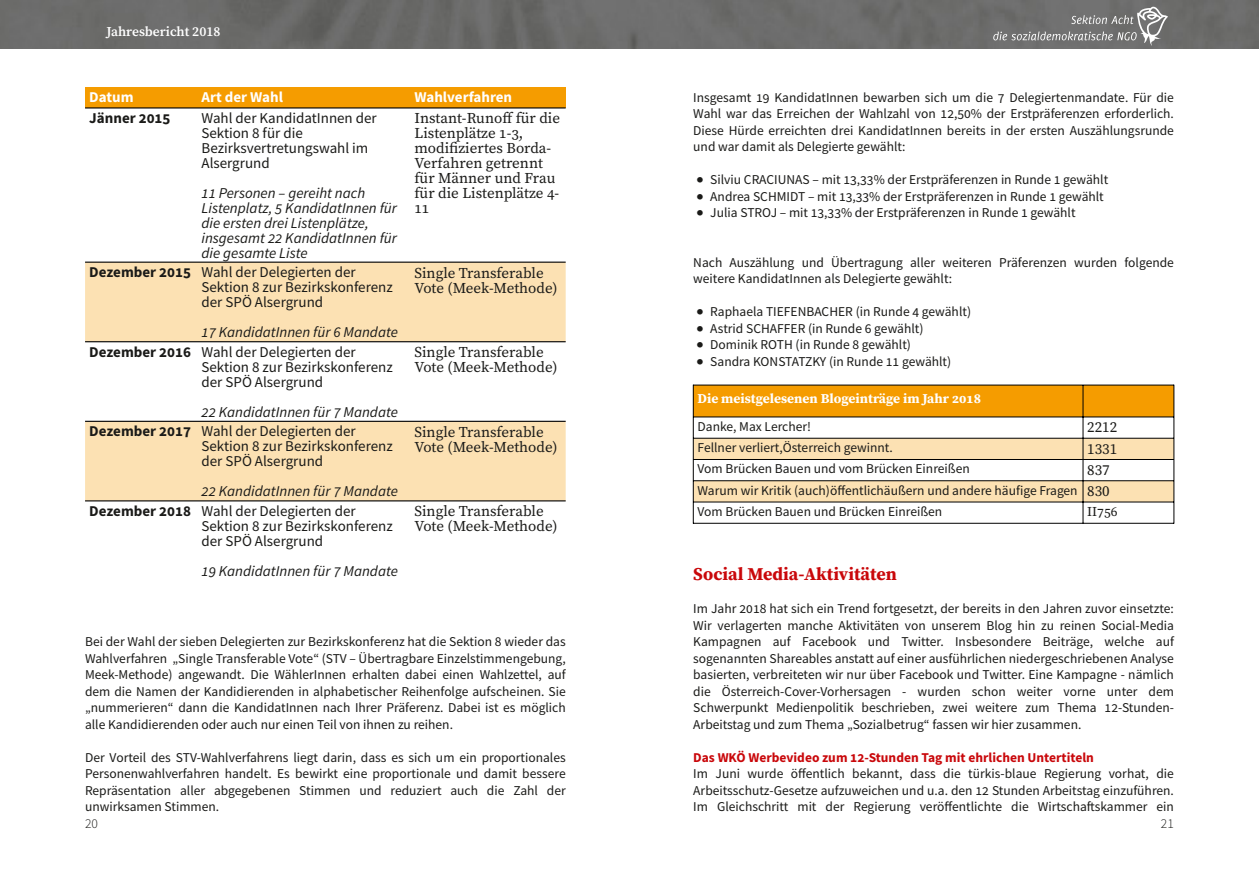
<style>
.page{position:relative;width:1259px;height:893px;background:#fff}
.page>*{position:absolute;margin:0;border:0;box-sizing:border-box;transform-origin:0 0}
.t1{font:700 18px "Source Serif Pro";color:#c9070a}
.t2{font:15px/15px "Source Sans Pro";color:#1a1a18}
.t3{font:15px/15px "Source Serif Pro";color:#1a1a18}
.t4{font:italic 15px/15px "Source Sans Pro";color:#1a1a18}
.t5{font:700 15px "Source Sans Pro";color:#fff}
.t6{font:700 15px "Source Sans Pro";color:#1a1a18}
.t7{font:13.5px/16.5px "Source Sans Pro";color:#1a1a18;text-align:justify}
.t8{font:700 13.5px "Source Sans Pro";color:#c9070a}
.t9{font:700 13.5px "Source Serif Pro";color:#fff}
.t10{font:600 13.5px "Source Serif Pro";color:#fff}
.t11{font:13.5px "Source Serif Pro";color:#1a1a18}
.t12{font:300 13.5px "Source Sans Pro";color:#171715}
.s1{font-weight:700}
.s2{font-family:"Lucida Grande"}
.s3{font-family:"Source Serif Pro";font-size:15px}
</style>
<div class="page">
<div style="left:85px;top:87px;width:481px;height:21px;background:#f59c00"></div>
<svg style="left:85px;top:263px;width:481px;height:237px;fill:#fce1b3"></svg>
<hr style="left:85px;top:107px;width:481px;height:2px;background:#000">
<hr style="left:85px;top:262px;width:481px;height:1px;background:#000">
<hr style="left:85px;top:341px;width:481px;height:1px;background:#000">
<hr style="left:85px;top:421px;width:481px;height:1px;background:#000">
<hr style="left:85px;top:500px;width:481px;height:1px;background:#000">
<div style="left:693px;top:385px;width:481px;height:32px;background:#f59c00"></div>
<svg style="left:694px;top:439px;width:479px;height:63px"></svg>
<hr style="left:693px;top:385px;width:1px;height:139px;background:#000">
<hr style="left:1173px;top:385px;width:1px;height:139px;background:#000">
<hr style="left:1082px;top:385px;width:1px;height:138px;background:#000">
<hr style="left:693px;top:385px;width:481px;height:1px;background:#000">
<hr style="left:693px;top:417px;width:481px;height:1px;background:#000">
<hr style="left:693px;top:438px;width:481px;height:1px;background:#000">
<hr style="left:693px;top:459px;width:481px;height:1px;background:#000">
<hr style="left:693px;top:480px;width:481px;height:1px;background:#000">
<hr style="left:693px;top:502px;width:481px;height:1px;background:#000">
<hr style="left:693px;top:523px;width:481px;height:1px;background:#000">
<img style="left:0;top:0;width:1259px;height:48px">
<svg style="left:993px;top:7px;width:175px;height:39px;background:#7f7f7f"></svg>
<p class="t10" style="left:106px;top:26px;width:116px">Jahresbericht 2018</p>
<p class="t5" style="left:89px;top:91px;width:46px">Datum</p>
<p class="t5" style="left:201px;top:91px;width:83px">Art der Wahl</p>
<p class="t5" style="left:414px;top:91px;width:99px">Wahlverfahren</p>
<p class="t6" style="left:89px;top:111px;width:83px">Jänner 2015</p>
<p class="t2" style="left:201px;top:112px;width:177px">Wahl der KandidatInnen der<br>Sektion 8 für die<br>Bezirksvertretungswahl im<br>Alsergrund</p>
<p class="t4" style="left:201px;top:187px;width:197px">11 Personen – gereiht nach<br>Listenplatz, 5 KandidatInnen für die ersten drei Listenplätze, insgesamt 22 KandidatInnen für die gesamte Liste</p>
<p class="t3" style="left:414px;top:112px;width:147px">Instant-Runoff für die<br>Listenplätze 1-3, modifiziertes Borda-<br>Verfahren getrennt für Männer und Frau für die Listenplätze 4-<br>11</p>
<p class="t2" style="left:201px;top:266px;width:193px;text-indent:-112px"><span class="s1">Dezember 2015</span> Wahl der Delegierten der<br>Sektion 8 zur Bezirkskonferenz der SPÖ Alsergrund</p>
<p class="t4" style="left:201px;top:326px;width:198px">17 KandidatInnen für 6 Mandate</p>
<p class="t2" style="left:201px;top:345px;width:193px;text-indent:-112px"><span class="s1">Dezember 2016</span> Wahl der Delegierten der<br>Sektion 8 zur Bezirkskonferenz der SPÖ Alsergrund</p>
<p class="t4" style="left:201px;top:405px;width:198px">22 KandidatInnen für 7 Mandate</p>
<p class="t2" style="left:201px;top:425px;width:193px;text-indent:-112px"><span class="s1">Dezember 2017</span> Wahl der Delegierten der<br>Sektion 8 zur Bezirkskonferenz der SPÖ Alsergrund</p>
<p class="t4" style="left:201px;top:485px;width:198px">22 KandidatInnen für 7 Mandate</p>
<p class="t2" style="left:201px;top:505px;width:193px;text-indent:-112px"><span class="s1">Dezember 2018</span> Wahl der Delegierten der<br>Sektion 8 zur Bezirkskonferenz der SPÖ Alsergrund</p>
<p class="t4" style="left:201px;top:565px;width:198px">19 KandidatInnen für 7 Mandate</p>
<p class="t3" style="left:414px;top:267px;width:144px">Single Transferable<br>Vote (Meek-Methode)</p>
<p class="t3" style="left:414px;top:346px;width:144px">Single Transferable<br>Vote (Meek-Methode)</p>
<p class="t3" style="left:414px;top:426px;width:144px">Single Transferable<br>Vote (Meek-Methode)</p>
<p class="t3" style="left:414px;top:505px;width:144px">Single Transferable<br>Vote (Meek-Methode)</p>
<p class="t7" style="left:85px;top:634px;width:482px">Bei der Wahl der sieben Delegierten zur Bezirkskonferenz hat die Sektion 8 wieder das Wahlverfahren „Single Transferable Vote“ (STV – Übertragbare Einzelstimmengebung, Meek-Methode) angewandt. Die WählerInnen erhalten dabei einen Wahlzettel, auf dem die Namen der Kandidierenden in alphabetischer Reihenfolge aufscheinen. Sie „nummerieren“ dann die KandidatInnen nach Ihrer Präferenz. Dabei ist es möglich alle Kandidierenden oder auch nur einen Teil von ihnen zu reihen.</p>
<p class="t7" style="left:85px;top:750px;width:482px">Der Vorteil des STV-Wahlverfahrens liegt darin, dass es sich um ein proportionales Personenwahlverfahren handelt. Es bewirkt eine proportionale und damit bessere Repräsentation aller abgegebenen Stimmen und reduziert auch die Zahl der unwirksamen Stimmen.</p>
<p class="t7" style="left:693px;top:90px;width:482px">Insgesamt 19 KandidatInnen bewarben sich um die 7 Delegiertenmandate. Für die Wahl war das Erreichen der Wahlzahl von 12,50% der Erstpräferenzen erforderlich.<br>Diese Hürde erreichten drei KandidatInnen bereits in der ersten Auszählungsrunde und war damit als Delegierte gewählt:</p>
<p class="t7" style="left:696px;top:172px;width:414px"><span class="s2">●</span> Silviu CRACIUNAS – mit 13,33% der Erstpräferenzen in Runde 1 gewählt</p>
<p class="t7" style="left:696px;top:189px;width:409px"><span class="s2">●</span> Andrea SCHMIDT – mit 13,33% der Erstpräferenzen in Runde 1 gewählt</p>
<p class="t7" style="left:696px;top:205px;width:381px"><span class="s2">●</span> Julia STROJ – mit 13,33% der Erstpräferenzen in Runde 1 gewählt</p>
<p class="t7" style="left:693px;top:255px;width:482px">Nach Auszählung und Übertragung aller weiteren Präferenzen wurden folgende weitere KandidatInnen als Delegierte gewählt:</p>
<p class="t7" style="left:696px;top:304px;width:277px"><span class="s2">●</span> Raphaela TIEFENBACHER (in Runde 4 gewählt)</p>
<p class="t7" style="left:696px;top:321px;width:229px"><span class="s2">●</span> Astrid SCHAFFER (in Runde 6 gewählt)</p>
<p class="t7" style="left:696px;top:337px;width:216px"><span class="s2">●</span> Dominik ROTH (in Runde 8 gewählt)</p>
<p class="t7" style="left:696px;top:354px;width:257px"><span class="s2">●</span> Sandra KONSTATZKY (in Runde 11 gewählt)</p>
<p class="t9" style="left:697px;top:393px;width:285px">Die meistgelesenen Blogeinträge im Jahr 2018</p>
<p class="t7" style="left:697px;top:419px;width:115px">Danke, Max Lercher!</p>
<p class="t3" style="left:1087px;top:421px;width:32px">2212</p>
<p class="t7" style="left:697px;top:440px;width:197px">Fellner verliert,Österreich gewinnt.</p>
<p class="t3" style="left:1087px;top:443px;width:32px">1331</p>
<p class="t7" style="left:697px;top:462px;width:274px">Vom Brücken Bauen und vom Brücken Einreißen</p>
<p class="t3" style="left:1087px;top:464px;width:24px">837</p>
<p class="t7" style="left:697px;top:481px;width:414px;line-height:21.3px">Warum wir Kritik (auch)öffentlichäußern und andere häufige Fragen <span class="s3">830<br></span>Vom Brücken Bauen und Brücken Einreißen</p>
<p class="t11" style="left:1087px;top:506px;width:32px">II756</p>
<h1 class="t1" style="left:693px;top:567px;width:205px">Social Media-Aktivitäten</h1>
<p class="t7" style="left:693px;top:601px;width:482px">Im Jahr 2018 hat sich ein Trend fortgesetzt, der bereits in den Jahren zuvor einsetzte:<br>Wir verlagerten manche Aktivitäten von unserem Blog hin zu reinen Social-Media Kampagnen auf Facebook und Twitter. Insbesondere Beiträge, welche auf sogenannten Shareables anstatt auf einer ausführlichen niedergeschriebenen Analyse basierten, verbreiteten wir nur über Facebook und Twitter. Eine Kampagne - nämlich die Österreich-Cover-Vorhersagen - wurden schon weiter vorne unter dem Schwerpunkt Medienpolitik beschrieben, zwei weitere zum Thema 12-Stunden-Arbeitstag und zum Thema „Sozialbetrug“ fassen wir hier zusammen.</p>
<p class="t8" style="left:693px;top:751px;width:402px">Das WKÖ Werbevideo zum 12-Stunden Tag mit ehrlichen Untertiteln</p>
<p class="t7" style="left:693px;top:766px;width:482px">Im Juni wurde öffentlich bekannt, dass die türkis-blaue Regierung vorhat, die Arbeitsschutz-Gesetze aufzuweichen und u.a. den 12 Stunden Arbeitstag einzuführen.<br>Im Gleichschritt mit der Regierung veröffentlichte die Wirtschaftskammer ein</p>
<p class="t12" style="left:85px;top:817px;width:14px">20</p>
<p class="t12" style="left:1161px;top:817px;width:14px">21</p>
</div>
